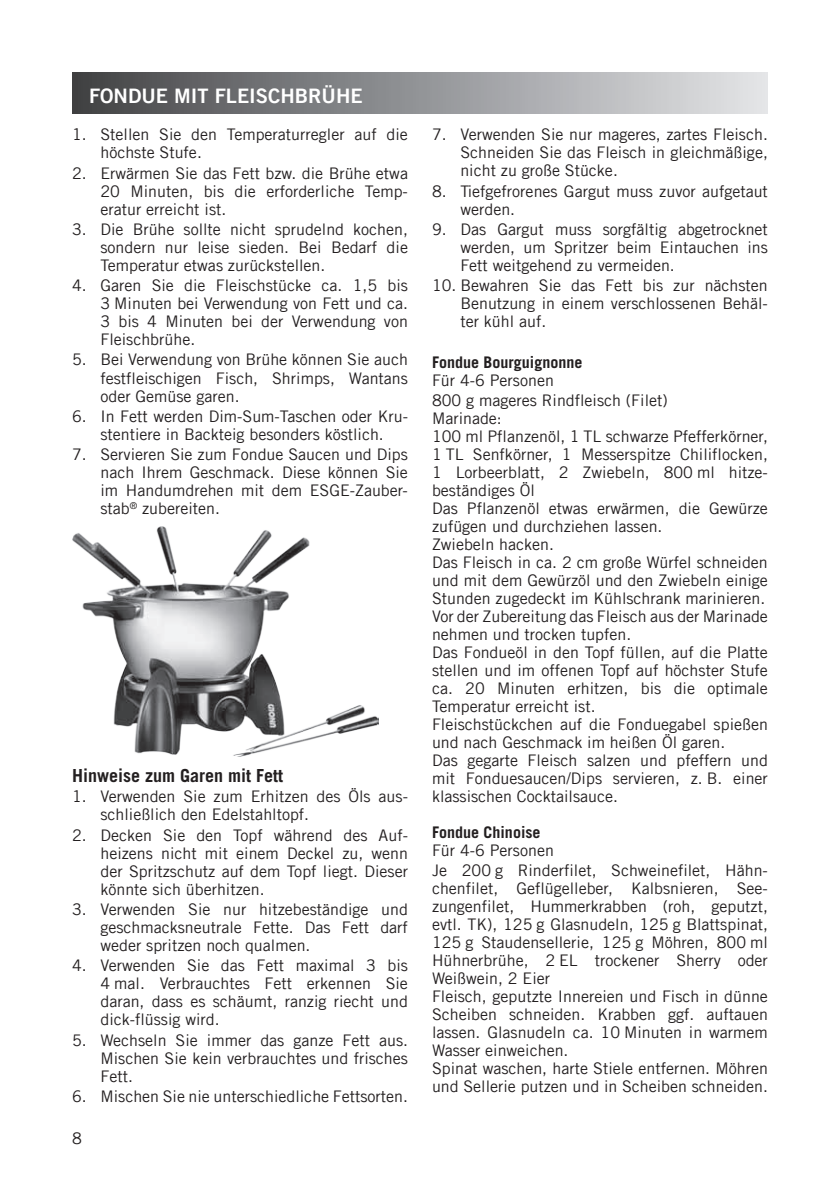
<style>
.page{position:relative;width:840px;height:1191px;background:#fff}
.page>*{position:absolute;margin:0;border:0;box-sizing:border-box;transform-origin:0 0}
.t1{font:20px "Trade Gothic LT Com Bd 2";color:#fff}
.t2{font:700 18px "Trade Gothic LT Com";color:#231f20}
.t3{font:16px/18px "Trade Gothic LT Com";color:#231f20;text-align:justify}
.t4{font:700 16px "Trade Gothic LT Com";color:#231f20}
</style>
<div class="page">
<div style="left:72px;top:72px;width:695px;height:42px;background:linear-gradient(to right,#424346,#e4e5e8)"></div>
<img style="left:72px;top:526px;width:306px;height:230px">
<p class="t1" style="left:89px;top:83px;width:26px">FONDUE</p>
<p class="t1" style="left:174px;top:83px;width:187px">MIT FLEISCHBRÜHE</p>
<p class="t3" style="left:100px;top:125px;width:309px;text-indent:-28px">1. Stellen Sie den Temperaturregler auf die höchste Stufe.</p>
<p class="t3" style="left:100px;top:164px;width:309px;text-indent:-28px">2. Erwärmen Sie das Fett bzw. die Brühe etwa 20 Minuten, bis die erforderliche Temp&shy;eratur erreicht ist.</p>
<p class="t3" style="left:100px;top:220px;width:309px;text-indent:-28px">3. Die Brühe sollte nicht sprudelnd kochen, sondern nur leise sieden. Bei Bedarf die Temperatur etwas zurückstellen.</p>
<p class="t3" style="left:100px;top:276px;width:309px;text-indent:-28px">4. Garen Sie die Fleischstücke ca. 1,5 bis 3 Minuten bei Verwendung von Fett und ca.<br>3 bis 4 Minuten bei der Verwendung von Fleischbrühe.</p>
<p class="t3" style="left:100px;top:350px;width:309px;text-indent:-28px">5. Bei Verwendung von Brühe können Sie auch festfleischigen Fisch, Shrimps, Wantans oder Gemüse garen.</p>
<p class="t3" style="left:72px;top:407px;width:337px;text-align:center">6. In Fett werden Dim-Sum-Taschen oder Kru&shy;stentiere in Backteig besonders köstlich.</p>
<p class="t3" style="left:100px;top:445px;width:309px;text-indent:-28px">7. Servieren Sie zum Fondue Saucen und Dips nach Ihrem Geschmack. Diese können Sie im Handumdrehen mit dem ESGE-Zauber&shy;stab<sup>®</sup> zubereiten.</p>
<p class="t2" style="left:72px;top:765px;width:213px">Hinweise zum Garen mit Fett</p>
<p class="t3" style="left:100px;top:787px;width:309px;text-indent:-28px">1. Verwenden Sie zum Erhitzen des Öls aus&shy;schließlich den Edelstahltopf.</p>
<p class="t3" style="left:100px;top:826px;width:309px;text-indent:-28px">2. Decken Sie den Topf während des Auf&shy;heizens nicht mit einem Deckel zu, wenn der Spritzschutz auf dem Topf liegt. Dieser könnte sich überhitzen.</p>
<p class="t3" style="left:100px;top:900px;width:309px;text-indent:-28px">3. Verwenden Sie nur hitzebeständige und geschmacksneutrale Fette. Das Fett darf weder spritzen noch qualmen.</p>
<p class="t3" style="left:100px;top:956px;width:309px;text-indent:-28px">4. Verwenden Sie das Fett maximal 3 bis 4 mal. Verbrauchtes Fett erkennen Sie daran, dass es schäumt, ranzig riecht und dick-flüssig wird.</p>
<p class="t3" style="left:100px;top:1030px;width:309px;text-indent:-28px">5. Wechseln Sie immer das ganze Fett aus.<br>Mischen Sie kein verbrauchtes und frisches Fett.</p>
<p class="t3" style="left:72px;top:1087px;width:337px">6. Mischen Sie nie unterschiedliche Fettsorten.</p>
<p class="t3" style="left:72px;top:1129px;width:11px">8</p>
<p class="t3" style="left:460px;top:125px;width:309px;text-indent:-28px">7. Verwenden Sie nur mageres, zartes Fleisch.<br>Schneiden Sie das Fleisch in gleichmäßige, nicht zu große Stücke.</p>
<p class="t3" style="left:460px;top:182px;width:309px;text-indent:-28px">8. Tiefgefrorenes Gargut muss zuvor aufgetaut werden.</p>
<p class="t3" style="left:460px;top:220px;width:309px;text-indent:-28px">9. Das Gargut muss sorgfältig abgetrocknet werden, um Spritzer beim Eintauchen ins Fett weitgehend zu vermeiden.</p>
<p class="t3" style="left:460px;top:276px;width:309px;text-indent:-28px">10. Bewahren Sie das Fett bis zur nächsten Benutzung in einem verschlossenen Behäl&shy;ter kühl auf.</p>
<p class="t4" style="left:432px;top:352px;width:152px">Fondue Bourguignonne</p>
<p class="t3" style="left:432px;top:370px;width:237px;line-height:20px">Für 4-6 Personen<br>800 g mageres Rindfleisch (Filet)</p>
<p class="t3" style="left:432px;top:409px;width:337px;text-align:left">Marinade:<br>100 ml Pflanzenöl, 1 TL schwarze Pfefferkörner, 1 TL Senfkörner, 1 Messerspitze Chiliflocken, 1 Lorbeerblatt, 2 Zwiebeln, 800 ml hitze&shy;beständiges Öl<br>Das Pflanzenöl etwas erwärmen, die Gewürze zufügen und durchziehen lassen.<br>Zwiebeln hacken.<br>Das Fleisch in ca. 2 cm große Würfel schneiden und mit dem Gewürzöl und den Zwiebeln einige Stunden zugedeckt im Kühlschrank marinieren.<br>Vor der Zubereitung das Fleisch aus der Marinade nehmen und trocken tupfen.<br>Das Fondueöl in den Topf füllen, auf die Platte stellen und im offenen Topf auf höchster Stufe ca. 20 Minuten erhitzen, bis die optimale Temperatur erreicht ist.<br>Fleischstückchen auf die Fonduegabel spießen und nach Geschmack im heißen Öl garen.<br>Das gegarte Fleisch salzen und pfeffern und mit Fonduesaucen/Dips servieren, z. B. einer klassischen Cocktailsauce.</p>
<p class="t4" style="left:432px;top:822px;width:110px">Fondue Chinoise</p>
<p class="t3" style="left:432px;top:840px;width:337px;line-height:20px">Für 4-6 Personen<br>Je 200 g Rinderfilet, Schweinefilet, Hähn-</p>
<p class="t3" style="left:432px;top:879px;width:337px;text-align:left">chenfilet, Geflügelleber, Kalbsnieren, See&shy;zungenfilet, Hummerkrabben (roh, geputzt, evtl. TK), 125 g Glasnudeln, 125 g Blattspinat, 125 g Staudensellerie, 125 g Möhren, 800 ml Hühnerbrühe, 2 EL trockener Sherry oder Weißwein, 2 Eier<br>Fleisch, geputzte Innereien und Fisch in dünne Scheiben schneiden. Krabben ggf. auftauen lassen. Glasnudeln ca. 10 Minuten in warmem Wasser einweichen.<br>Spinat waschen, harte Stiele entfernen. Möhren und Sellerie putzen und in Scheiben schneiden.</p>
</div>
